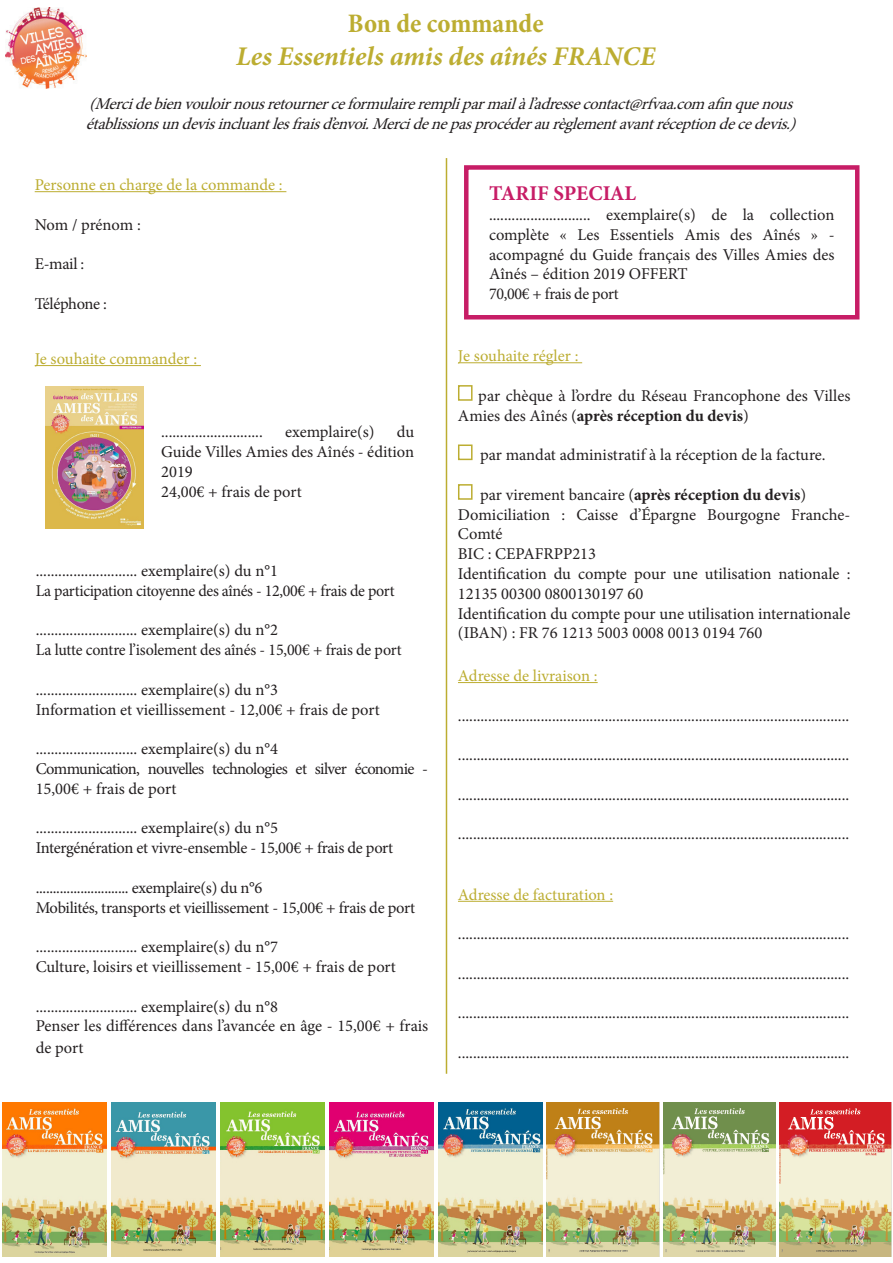
<style>
.page{position:relative;width:893px;height:1263px;background:#fff}
.page>*{position:absolute;margin:0;border:0;box-sizing:border-box;transform-origin:0 0}
.t1{font:italic 700 27px "Minion Pro";color:#bcad31}
.t2{font:700 condensed 27px "Minion Pro";color:#bcad31}
.t3{font:700 21px "Minion Pro";color:#c71d66}
.t4{font:16.5px/19.8px "Minion Pro";letter-spacing:-.005em;color:#231f20}
.t5{font:italic 16.5px "Minion Pro";color:#231f20}
.t6{font:16.5px "Minion Pro";letter-spacing:-.005em;color:#bcad31}
.t7{font:16.5px/19.8px "Minion Pro";letter-spacing:-.04em;color:#231f20}
.t8{font:16.5px "Minion Pro";letter-spacing:-.03em;color:#231f20}
.t9{font:16.5px "Minion Pro";letter-spacing:-.025em;color:#231f20}
.s1{font-weight:700}
</style>
<div class="page">
<img style="left:3px;top:1102px;width:104px;height:154px">
<img style="left:112px;top:1102px;width:104px;height:154px">
<img style="left:439px;top:1102px;width:104px;height:154px">
<img style="left:329px;top:1102px;width:104px;height:154px">
<img style="left:221px;top:1102px;width:104px;height:154px">
<img style="left:5px;top:8px;width:81px;height:81px">
<hr style="left:458px;top:362px;width:124px;height:1px;background:#bcad31">
<div style="left:458px;top:385px;width:15px;height:16px;border:2px solid #bcad31"></div>
<div style="left:458px;top:444px;width:15px;height:16px;border:2px solid #bcad31"></div>
<div style="left:458px;top:484px;width:15px;height:16px;border:2px solid #bcad31"></div>
<hr style="left:458px;top:901px;width:155px;height:1px;background:#bcad31">
<hr style="left:458px;top:682px;width:140px;height:1px;background:#bcad31">
<hr style="left:446px;top:158px;width:1px;height:916px;background:#bcad31">
<hr style="left:35px;top:191px;width:251px;height:1px;background:#bcad31">
<img style="left:547px;top:1102px;width:112px;height:154px">
<img style="left:664px;top:1102px;width:111px;height:154px">
<img style="left:780px;top:1102px;width:112px;height:154px">
<img style="left:46px;top:387px;width:97px;height:141px">
<hr style="left:35px;top:365px;width:166px;height:1px;background:#bcad31">
<div style="left:464px;top:165px;width:395px;height:154px;border:4px solid #c71d66"></div>
<p class="t2" style="left:348px;top:5px;width:197px">Bon de commande</p>
<p class="t1" style="left:236px;top:37px;width:421px">Les Essentiels amis des aînés FRANCE</p>
<p class="t5" style="left:89px;top:92px;width:711px">(Mercidebienvouloirnousretournerceformulairerempliparmailàl’adressecontact@rfvaa.comafinquenous</p>
<p class="t5" style="left:86px;top:112px;width:718px">établissionsundevisincluantlesfraisd’envoi.Mercidenepasprocéderaurèglementavantréceptiondecedevis.)</p>
<p class="t6" style="left:35px;top:174px;width:249px">Personne en charge de la commande :</p>
<p class="t4" style="left:35px;top:215px;width:108px">Nom / prénom :</p>
<p class="t4" style="left:35px;top:254px;width:51px">E-mail :</p>
<p class="t9" style="left:35px;top:292px;width:74px">Téléphone :</p>
<p class="t6" style="left:35px;top:348px;width:164px">Je souhaite commander :</p>
<p class="t4" style="left:161px;top:422px;width:254px;text-align:justify;text-indent:236px">du Guide Villes Amies des Aînés - édition 2019</p>
<p class="t4" style="left:161px;top:482px;width:142px">24,00€ + frais de port</p>
<p class="t4" style="left:161px;top:422px;width:103px">...........................</p>
<p class="t4" style="left:285px;top:422px;width:91px">exemplaire(s)</p>
<p class="t4" style="left:36px;top:561px;width:244px">........................... exemplaire(s) du n°1</p>
<p class="t4" style="left:36px;top:581px;width:360px">La participation citoyenne des aînés - 12,00€ + frais de port</p>
<p class="t4" style="left:36px;top:620px;width:244px">........................... exemplaire(s) du n°2</p>
<p class="t4" style="left:36px;top:640px;width:367px">La lutte contre l’isolement des aînés - 15,00€ + frais de port</p>
<p class="t4" style="left:36px;top:680px;width:244px">........................... exemplaire(s) du n°3</p>
<p class="t4" style="left:36px;top:699px;width:346px">Information et vieillissement - 12,00€ + frais de port</p>
<p class="t4" style="left:36px;top:739px;width:244px">........................... exemplaire(s) du n°4</p>
<p class="t7" style="left:36px;top:759px;width:394px">Communication, nouvelles technologies et silver économie -<br>15,00€ + frais de port</p>
<p class="t4" style="left:36px;top:818px;width:244px">........................... exemplaire(s) du n°5</p>
<p class="t4" style="left:36px;top:838px;width:359px">Intergénération et vivre-ensemble - 15,00€ + frais de port</p>
<p class="t8" style="left:36px;top:876px;width:228px">........................... exemplaire(s) du n°6</p>
<p class="t4" style="left:36px;top:897px;width:381px">Mobilités, transports et vieillissement - 15,00€ + frais de port</p>
<p class="t4" style="left:36px;top:937px;width:244px">........................... exemplaire(s) du n°7</p>
<p class="t4" style="left:36px;top:957px;width:362px">Culture, loisirs et vieillissement - 15,00€ + frais de port</p>
<p class="t4" style="left:36px;top:996px;width:244px">........................... exemplaire(s) du n°8</p>
<p class="t4" style="left:36px;top:1015px;width:394px;line-height:21.6px">Penser les différences dans l’avancée en âge - 15,00€ + frais de port</p>
<p class="t3" style="left:489px;top:179px;width:149px">TARIF SPECIAL</p>
<p class="t4" style="left:489px;top:205px;width:347px;text-align:justify">........................... exemplaire(s) de la collection complète « Les Essentiels Amis des Aînés » - acompagné du Guide français des Villes Amies des Aînés – édition 2019 OFFERT</p>
<p class="t4" style="left:489px;top:284px;width:131px">70,00€ + frais de port</p>
<p class="t6" style="left:458px;top:345px;width:122px">Je souhaite régler :</p>
<p class="t4" style="left:458px;top:386px;width:394px;text-indent:20px">par chèque à l’ordre du Réseau Francophone des Villes<br>Amies des Aînés (<span class="s1">après réception du devis</span>)</p>
<p class="t4" style="left:480px;top:445px;width:347px">par mandat administratif à la réception de la facture.</p>
<p class="t4" style="left:480px;top:485px;width:328px">par virement bancaire (<span class="s1">après réception du devis</span>)</p>
<p class="t4" style="left:458px;top:504px;width:394px">Domiciliation : Caisse d’Épargne Bourgogne Franche-<br>Comté</p>
<p class="t4" style="left:458px;top:544px;width:140px">BIC : CEPAFRPP213</p>
<p class="t4" style="left:458px;top:564px;width:394px">Identification du compte pour une utilisation nationale :<br>12135 00300 0800130197 60</p>
<p class="t4" style="left:458px;top:603px;width:394px">Identification du compte pour une utilisation internationale (IBAN) : FR 76 1213 5003 0008 0013 0194 760</p>
<p class="t6" style="left:458px;top:665px;width:141px">Adresse de livraison :</p>
<p class="t4" style="left:458px;top:705px;width:393px">........................................................................................................</p>
<p class="t4" style="left:458px;top:745px;width:393px">........................................................................................................</p>
<p class="t4" style="left:458px;top:785px;width:393px">........................................................................................................</p>
<p class="t4" style="left:458px;top:824px;width:393px">........................................................................................................</p>
<p class="t6" style="left:458px;top:883px;width:157px">Adresse de facturation :</p>
<p class="t4" style="left:458px;top:924px;width:393px">........................................................................................................</p>
<p class="t4" style="left:458px;top:964px;width:393px">........................................................................................................</p>
<p class="t4" style="left:458px;top:1003px;width:393px">........................................................................................................</p>
<p class="t4" style="left:458px;top:1043px;width:393px">........................................................................................................</p>
</div>
